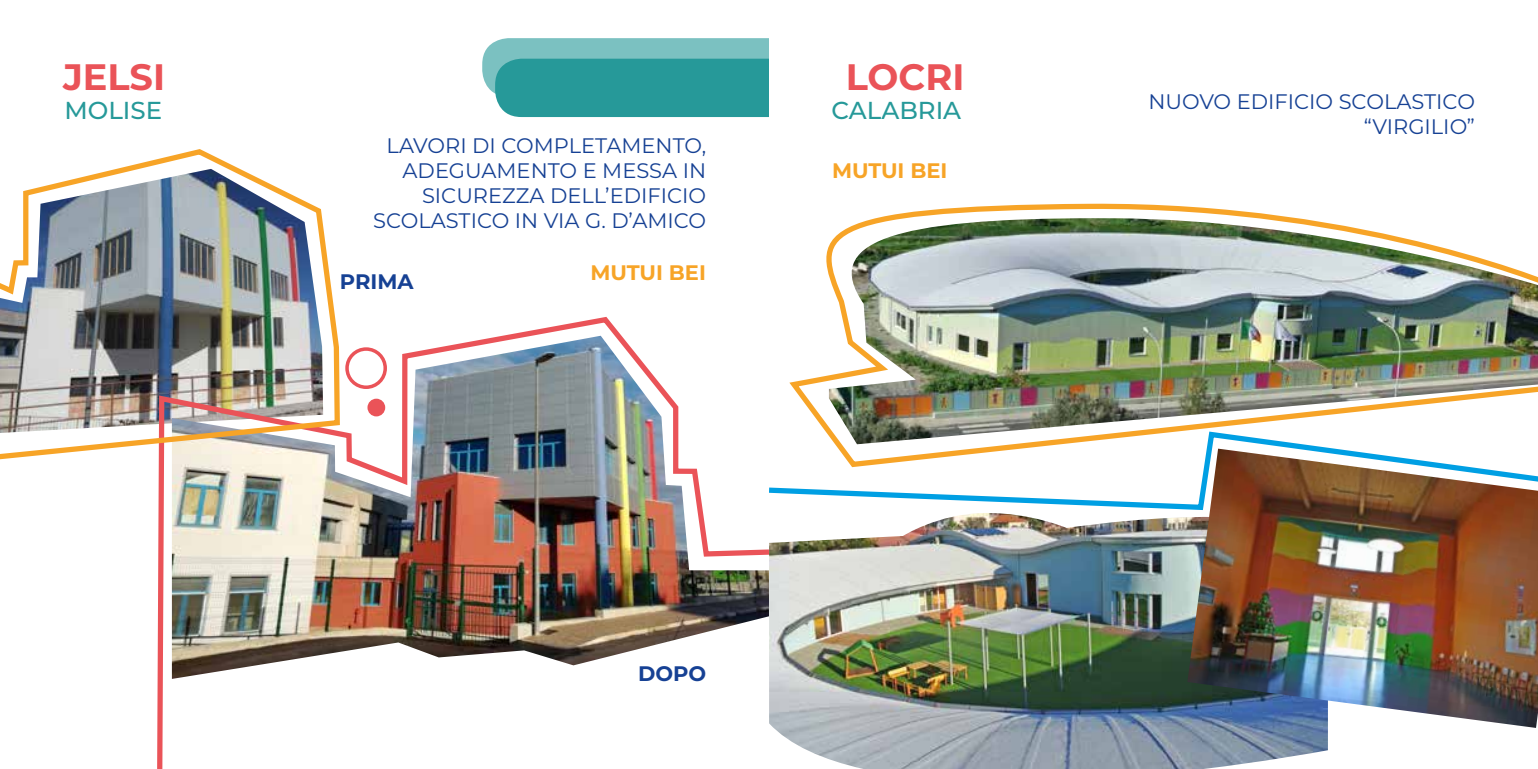
<style>
.page{position:relative;width:1538px;height:769px;background:#fff}
.page>*{position:absolute;margin:0;border:0;box-sizing:border-box;transform-origin:0 0}
.t1{font:700 36.75px "Montserrat";color:#ea5358}
.t2{font:500 24.5px "Montserrat";color:#269999}
.t3{font:21px/25.2px "Montserrat";color:#164194;text-align:right}
.t4{font:700 21px "Montserrat";color:#f7a427}
.t5{font:700 21px "Montserrat";color:#164194}
</style>
<div class="page">
<svg style="left:482px;top:38px;width:287px;height:79px;background:#44a7a7"></svg>
<img style="left:157px;top:317px;width:612px;height:452px">
<img style="left:0;top:149px;width:343px;height:315px">
<img style="left:769px;top:513px;width:559px;height:256px">
<img style="left:1187px;top:513px;width:351px;height:215px">
<img style="left:789px;top:203px;width:749px;height:226px">
<svg style="left:764px;top:429px;width:774px;height:84px"></svg>
<h1 class="t1" style="left:63px;top:50px;width:43px">JELS</h1>
<h1 class="t1" style="left:153px;top:50px;width:14px">I</h1>
<h1 class="t1" style="left:846px;top:50px;width:120px">LOCRI</h1>
<p class="t2" style="left:64px;top:93px;width:99px">MOLISE</p>
<p class="t2" style="left:831px;top:93px;width:131px">CALABR IA</p>
<p class="t3" style="left:373px;top:132px;width:335px">LAVORI DI COMPLETAMENTO,<br>ADEGUAMENTO E MESSA IN<br>SICUREZZA DELL’EDIFICIO<br>SCOLASTICO IN VIA G. D’AMICO</p>
<p class="t4" style="left:832px;top:155px;width:36px">MUTU</p>
<p class="t4" style="left:898px;top:155px;width:51px">I BEI</p>
<p class="t5" style="left:340px;top:267px;width:75px">PRI MA</p>
<p class="t4" style="left:590px;top:258px;width:36px">MUTU</p>
<p class="t4" style="left:656px;top:258px;width:51px">I BEI</p>
<p class="t5" style="left:638px;top:659px;width:70px">DOPO</p>
<p class="t3" style="left:1148px;top:88px;width:328px">NUOVO EDIFICIO SCOLASTICO “VIRGILIO”</p>
</div>
